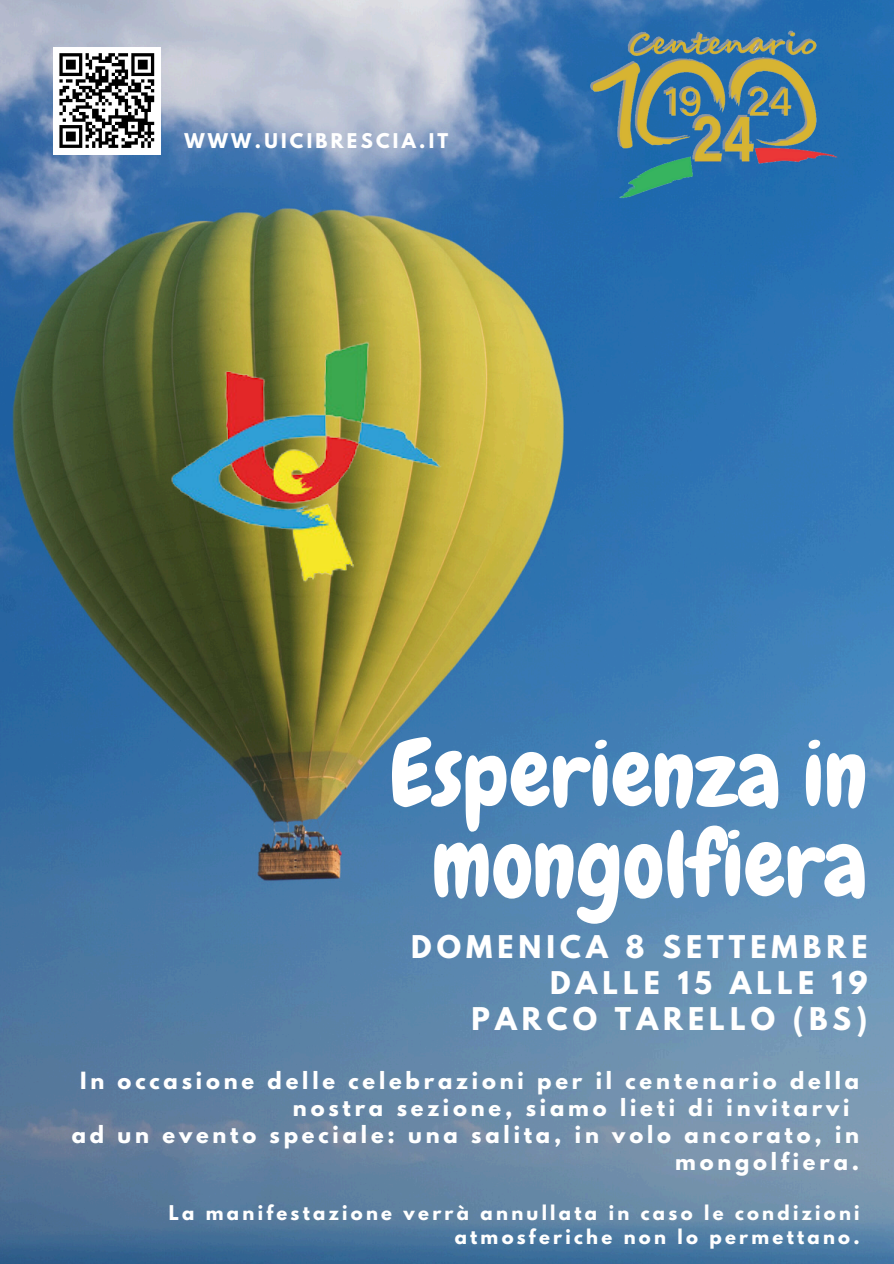
<style>
.page{position:relative;width:894px;height:1264px;background:#fff}
.page>*{position:absolute;margin:0;border:0;box-sizing:border-box;transform-origin:0 0}
.t1{font:91.95px/90px "Chewy";color:#fff;text-align:center}
.t2{font:700 27.75px/36px "League Spartan";letter-spacing:.18em;color:#fff;text-align:right}
.t3{font:700 21px "League Spartan";letter-spacing:.18em;color:#fff}
.t4{font:700 18px/23.7px "League Spartan";letter-spacing:.18em;color:#fff;text-align:right}
</style>
<div class="page">
<img style="left:0;top:0;width:893px;height:1263px">
<img style="left:118px;top:334px;width:395px;height:280px">
<img style="left:589px;top:0;width:249px;height:287px">
<div style="left:53px;top:47px;width:108px;height:107px;background:#fff"></div>
<svg style="left:59px;top:53px;width:96px;height:95px"></svg>
<h3 class="t4" style="left:184px;top:131px;width:265px">WWW.UICIBRESCIA.IT</h3>
<p class="t1" style="left:389px;top:729px;width:479px">Esperienza in mongolfiera</p>
<p class="t2" style="left:411px;top:932px;width:457px">DOMENICA 8 SETTEMBRE<br>DALLE 15 ALLE 19<br>PARCO TARELLO (BS)</p>
<h1 class="t3" style="left:80px;top:1069px;width:780px">In occasione delle celebrazioni per il centenario della</h1>
<h1 class="t3" style="left:293px;top:1096px;width:558px">nostra sezione, siamo lieti di invitarvi</h1>
<h1 class="t3" style="left:72px;top:1123px;width:788px">ad un evento speciale: una salita, in volo ancorato, in</h1>
<h1 class="t3" style="left:675px;top:1150px;width:185px">mongolfiera.</h1>
<h2 class="t4" style="left:169px;top:1203px;width:692px">La manifestazione verrà annullata in caso le condizioni atmosferiche non lo permettano.</h2>
</div>
